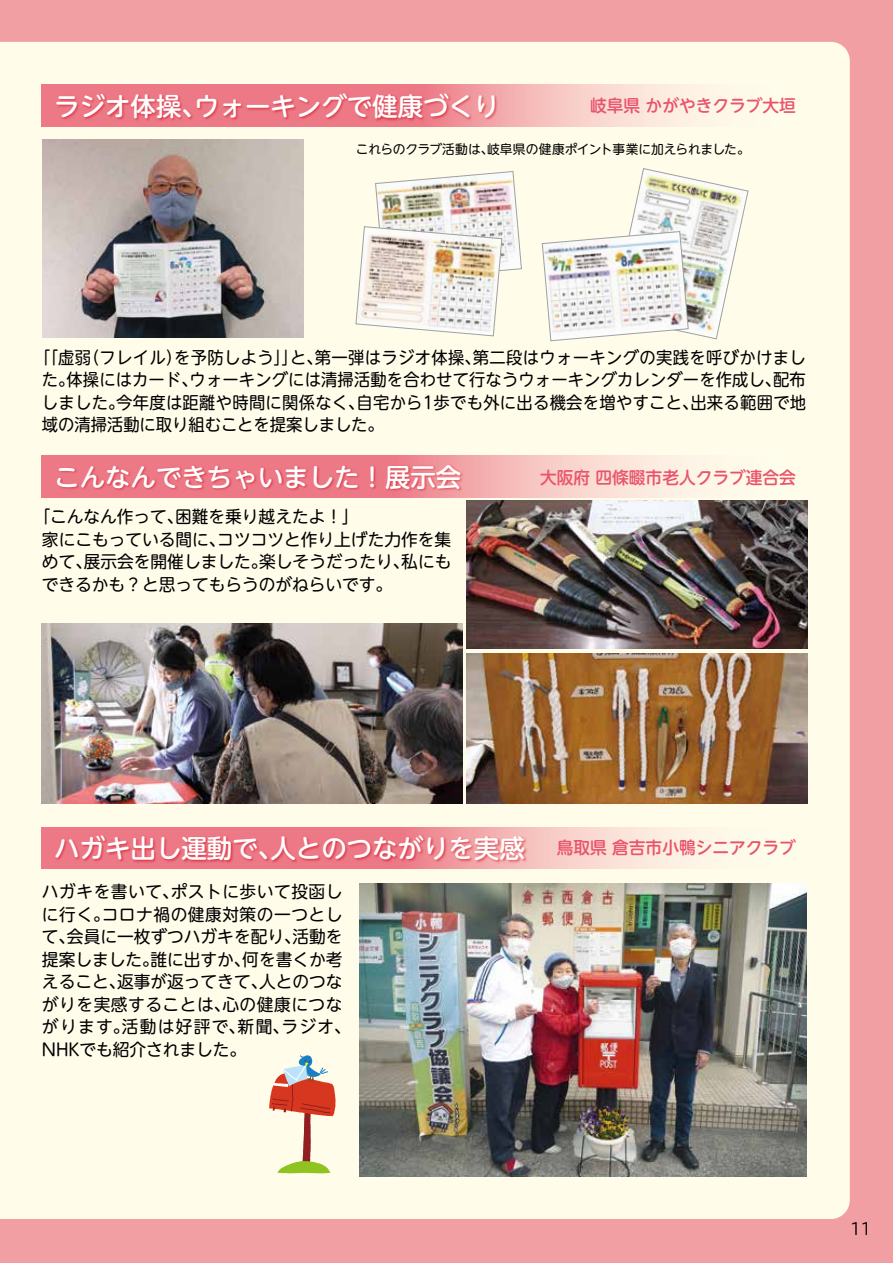
<style>
.page{position:relative;width:893px;height:1263px;background:#f29fa4}
.page>*{position:absolute;margin:0;border:0;box-sizing:border-box;transform-origin:0 0}
.t1{font:500 25.5px "UD Shin M Go Pr 6 N";letter-spacing:-.005em;color:#fff}
.t2{font:16.95px/22.5px "UD Shin M Go Pr 6 N";color:#000;text-align:justify;scale:.96 1}
.t3{font:16.95px/22.5px "UD Shin M Go Pr 6 N";letter-spacing:.03em;color:#000}
.t4{font:16.95px/22.5px "UD Shin M Go Pr 6 N";color:#000}
.t5{font:500 16.95px "UD Shin M Go Pr 6 N";letter-spacing:-.005em;color:#e9546b}
.t6{font:16.95px "Hiragino UD Sans R Std W3";color:#000}
.t7{font:12.75px "UD Shin M Go Pr 6 N";letter-spacing:-.01em;color:#000}
.s1{font-size:16.95px;color:#e9546b}
</style>
<div class="page">
<div style="left:0;top:42px;width:850px;height:1177px;background:#fffdea"></div>
<img style="left:42px;top:624px;width:420px;height:180px">
<img style="left:467px;top:653px;width:340px;height:150px">
<img style="left:467px;top:500px;width:340px;height:148px">
<img style="left:355px;top:171px;width:167px;height:166px">
<img style="left:359px;top:883px;width:447px;height:293px">
<svg style="left:269px;top:1055px;width:67px;height:118px;background:#dfb9a1"></svg>
<img style="left:43px;top:140px;width:261px;height:198px">
<img style="left:541px;top:168px;width:208px;height:174px">
<svg style="left:42px;top:455px;width:765px;height:42px;background:#f8cdc7"></svg>
<svg style="left:42px;top:85px;width:765px;height:41px;background:#f8cdc8"></svg>
<svg style="left:42px;top:827px;width:765px;height:42px;background:#f8d1cb"></svg>
<img style="left:52px;top:462px;width:414px;height:38px">
<img style="left:52px;top:833px;width:477px;height:38px">
<img style="left:52px;top:91px;width:452px;height:38px">
<h1 class="t1" style="left:54px;top:85px;width:447px">ラジオ体操、ウォーキングで健康づくり</h1>
<p class="t5" style="left:590px;top:91px;width:207px">岐阜県 かがやきクラブ大垣</p>
<p class="t7" style="left:356px;top:139px;width:395px">これらのクラブ活動は、岐阜県の健康ポイント事業に加えられました。</p>
<p class="t2" style="left:42px;top:345px;width:798px;text-indent:-8px">「「虚弱（フレイル）を予防しよう」」と、第一弾はラジオ体操、第二段はウォーキングの実践を呼びかけました。体操にはカード、ウォーキングには清掃活動を合わせて行なうウォーキングカレンダーを作成し、配布しました。今年度は距離や時間に関係なく、自宅から1歩でも外に出る機会を増やすこと、出来る範囲で地域の清掃活動に取り組むことを提案しました。</p>
<h1 class="t1" style="left:54px;top:456px;width:409px">こんなんできちゃいました！展示会</h1>
<p class="t5" style="left:540px;top:463px;width:257px">大阪府 四條畷市老人クラブ連合会</p>
<p class="t4" style="left:42px;top:504px;width:411px;text-indent:-8px">「こんなん作って、困難を乗り越えたよ！」<br>家にこもっている間に、コツコツと作り上げた力作を集めて、展示会を開催しました。楽しそうだったり、私にもできるかも？と思ってもらうのがねらいです。</p>
<h1 class="t1" style="left:54px;top:827px;width:743px">ハガキ出し運動で、人とのつながりを実感 <span class="s1">鳥取県 倉吉市小鴨シニアクラブ</span></h1>
<p class="t3" style="left:42px;top:879px;width:310px">ハガキを書いて、ポストに歩いて投函しに行く。コロナ禍の健康対策の一つとして、会員に一枚ずつハガキを配り、活動を提案しました。誰に出すか、何を書くか考えること、返事が返ってきて、人とのつながりを実感することは、心の健康につながります。活動は好評で、新聞、ラジオ、<br>NHKでも紹介されました。</p>
<p class="t6" style="left:850px;top:1216px;width:22px">11</p>
</div>
